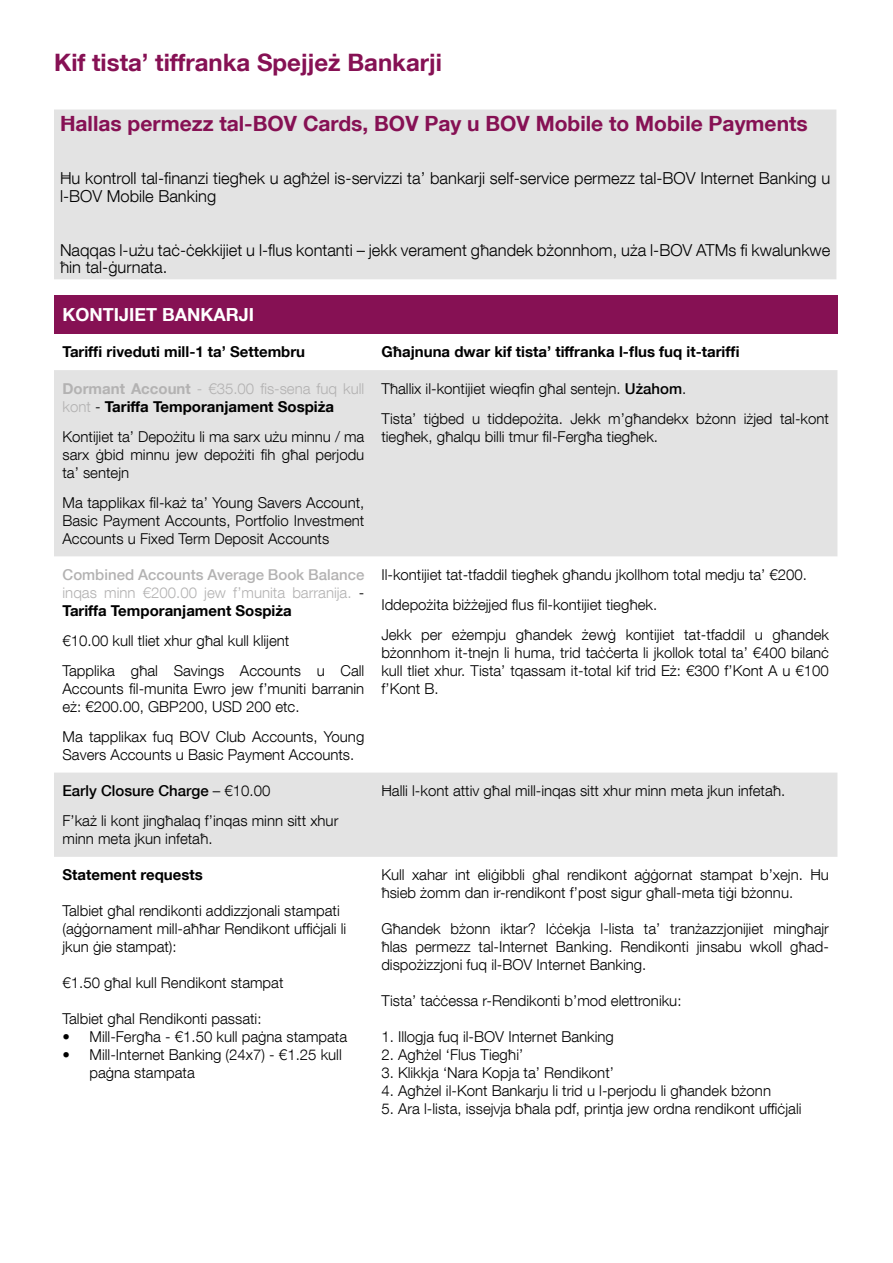
<style>
.page{position:relative;width:893px;height:1263px;background:#fff}
.page>*{position:absolute;margin:0;border:0;box-sizing:border-box;transform-origin:0 0}
.t1{font:700 24px "Helvetica Neue LT Com";color:#861154}
.t2{font:700 21px "Helvetica Neue LT Com";color:#861154}
.t3{font:700 18px "Helvetica Neue LT Com";color:#fff}
.t4{font:300 16.5px/17.9px "Helvetica Neue LT Com";color:#000}
.t5{font:300 15px/18px "Helvetica Neue LT Com";color:#000}
.t6{font:700 15px/18px "Helvetica Neue LT Com";color:#000}
.t7{font:300 15px/18px "Helvetica Neue LT Com";color:#b3b2b2;text-align:justify}
.t8{font:500 15px "Helvetica Neue LT Com";color:#000}
.s1{color:#b3b2b2}
.s2{font-weight:300;color:#b3b2b2}
.s3{font-weight:300}
.s4{font-weight:500}
.s5{color:#000}
.s6{font-weight:700;color:#000}
</style>
<div class="page">
<div style="left:54px;top:110px;width:782px;height:169px;background:#e3e3e3"></div>
<div style="left:54px;top:295px;width:783px;height:39px;background:#861154"></div>
<svg style="left:54px;top:370px;width:783px;height:487px;fill:#e3e3e3"></svg>
<p class="t1" style="left:54px;top:47px;width:389px">Kif tista’ tiffranka Spejjeż Bankarji</p>
<p class="t2" style="left:60px;top:110px;width:749px">Ħallas permezz tal-BOV Cards, BOV Pay u BOV Mobile to Mobile Payments</p>
<p class="t4" style="left:60px;top:169px;width:772px">Ħu kontroll tal-finanzi tiegħek u agħżel is-servizzi ta’ bankarji self-service permezz tal-BOV Internet Banking u l-BOV Mobile Banking</p>
<p class="t4" style="left:60px;top:240px;width:772px">Naqqas l-użu taċ-ċekkijiet u l-flus kontanti – jekk verament għandek bżonnhom, uża l-BOV ATMs fi kwalunkwe ħin tal-ġurnata.</p>
<p class="t3" style="left:63px;top:303px;width:193px">KONTIJIET BANKARJI</p>
<p class="t6" style="left:63px;top:343px;width:244px">Tariffi riveduti mill-1 ta’ Settembru</p>
<p class="t6" style="left:381px;top:343px;width:360px">Għajnuna dwar kif tista’ tiffranka l-flus fuq it-tariffi</p>
<p class="t6" style="left:63px;top:379px;width:303px"><span class="s1">Dormant Account</span> <span class="s2">- €35.00 fis-sena fuq kull kont</span> <span class="s3">-</span> Tariffa Temporanjament Sospiża</p>
<p class="t5" style="left:63px;top:427px;width:303px;text-align:justify">Kontijiet ta’ Depożitu li ma sarx użu minnu / ma sarx ġbid minnu jew depożiti fih għal perjodu ta’ sentejn</p>
<p class="t5" style="left:63px;top:493px;width:303px;text-align:justify">Ma tapplikax fil-każ ta’ Young Savers Account, Basic Payment Accounts, Portfolio Investment Accounts u Fixed Term Deposit Accounts</p>
<p class="t5" style="left:381px;top:379px;width:306px">Tħallix il-kontijiet wieqfin għal sentejn. <span class="s4">Użahom</span>.</p>
<p class="t5" style="left:381px;top:409px;width:449px">Tista’ tiġbed u tiddepożita. Jekk m’għandekx bżonn iżjed tal-kont tiegħek, għalqu billi tmur fil-Fergħa tiegħek.</p>
<p class="t7" style="left:63px;top:565px;width:303px"><span class="s4">Combined Accounts Average Book Balance </span>inqas minn €200.00 jew f’munita barranija. <span class="s5">- </span><span class="s6">Tariffa Temporanjament Sospiża</span></p>
<p class="t5" style="left:63px;top:631px;width:228px">€10.00 kull tliet xhur għal kull klijent</p>
<p class="t5" style="left:63px;top:661px;width:303px;text-align:justify">Tapplika għal Savings Accounts u Call Accounts fil-munita Ewro jew f’muniti barranin eż: €200.00, GBP200, USD 200 etc.</p>
<p class="t5" style="left:63px;top:727px;width:303px">Ma tapplikax fuq BOV Club Accounts, Young<br>Savers Accounts u Basic Payment Accounts.</p>
<p class="t8" style="left:63px;top:782px;width:209px">Early Closure Charge <span class="s3">– €10.00</span></p>
<p class="t5" style="left:63px;top:811px;width:277px">F’każ li kont jingħalaq f’inqas minn sitt xhur minn meta jkun infetaħ.</p>
<p class="t6" style="left:63px;top:865px;width:142px">Statement requests</p>
<p class="t5" style="left:63px;top:902px;width:285px">Talbiet għal rendikonti addizzjonali stampati (aġġornament mill-aħħar Rendikont uffiċjali li jkun ġie stampat):</p>
<p class="t5" style="left:63px;top:974px;width:222px">€1.50 għal kull Rendikont stampat</p>
<p class="t5" style="left:63px;top:1010px;width:200px">Talbiet għal Rendikonti passati:</p>
<p class="t5" style="left:63px;top:1028px;width:286px">• Mill-Fergħa - €1.50 kull paġna stampata</p>
<p class="t5" style="left:90px;top:1046px;width:254px;text-indent:-27px">• Mill-Internet Banking (24x7) - €1.25 kull paġna stampata</p>
<p class="t5" style="left:381px;top:565px;width:427px">Il-kontijiet tat-tfaddil tiegħek għandu jkollhom total medju ta’ €200.</p>
<p class="t5" style="left:381px;top:595px;width:277px">Iddepożita biżżejjed flus fil-kontijiet tiegħek.</p>
<p class="t5" style="left:381px;top:625px;width:449px;text-align:justify">Jekk per eżempju għandek żewġ kontijiet tat-tfaddil u għandek bżonnhom it-tnejn li huma, trid taċċerta li jkollok total ta’ €400 bilanċ kull tliet xhur. Tista’ tqassam it-total kif trid Eż: €300 f’Kont A u €100 f’Kont B.</p>
<p class="t5" style="left:381px;top:781px;width:406px">Ħalli l-kont attiv għal mill-inqas sitt xhur minn meta jkun infetaħ.</p>
<p class="t5" style="left:381px;top:866px;width:449px">Kull xahar int eliġibbli għal rendikont aġġornat stampat b’xejn. Ħu ħsieb żomm dan ir-rendikont f’post sigur għall-meta tiġi bżonnu.</p>
<p class="t5" style="left:381px;top:920px;width:449px;text-align:justify">Għandek bżonn iktar? Iċċekja l-lista ta’ tranżazzjonijiet mingħajr ħlas permezz tal-Internet Banking. Rendikonti jinsabu wkoll għad&shy;dispożizzjoni fuq il-BOV Internet Banking.</p>
<p class="t5" style="left:381px;top:992px;width:302px">Tista’ taċċessa r-Rendikonti b’mod elettroniku:</p>
<p class="t5" style="left:381px;top:1028px;width:234px">1. Illogja fuq il-BOV Internet Banking</p>
<p class="t5" style="left:381px;top:1046px;width:143px">2. Agħżel ‘Flus Tiegħi’</p>
<p class="t5" style="left:381px;top:1064px;width:234px">3. Klikkja ‘Nara Kopja ta’ Rendikont’</p>
<p class="t5" style="left:381px;top:1082px;width:391px">4. Agħżel il-Kont Bankarju li trid u l-perjodu li għandek bżonn</p>
<p class="t5" style="left:381px;top:1100px;width:422px">5. Ara l-lista, issejvja bħala pdf, printja jew ordna rendikont uffiċjali</p>
</div>
